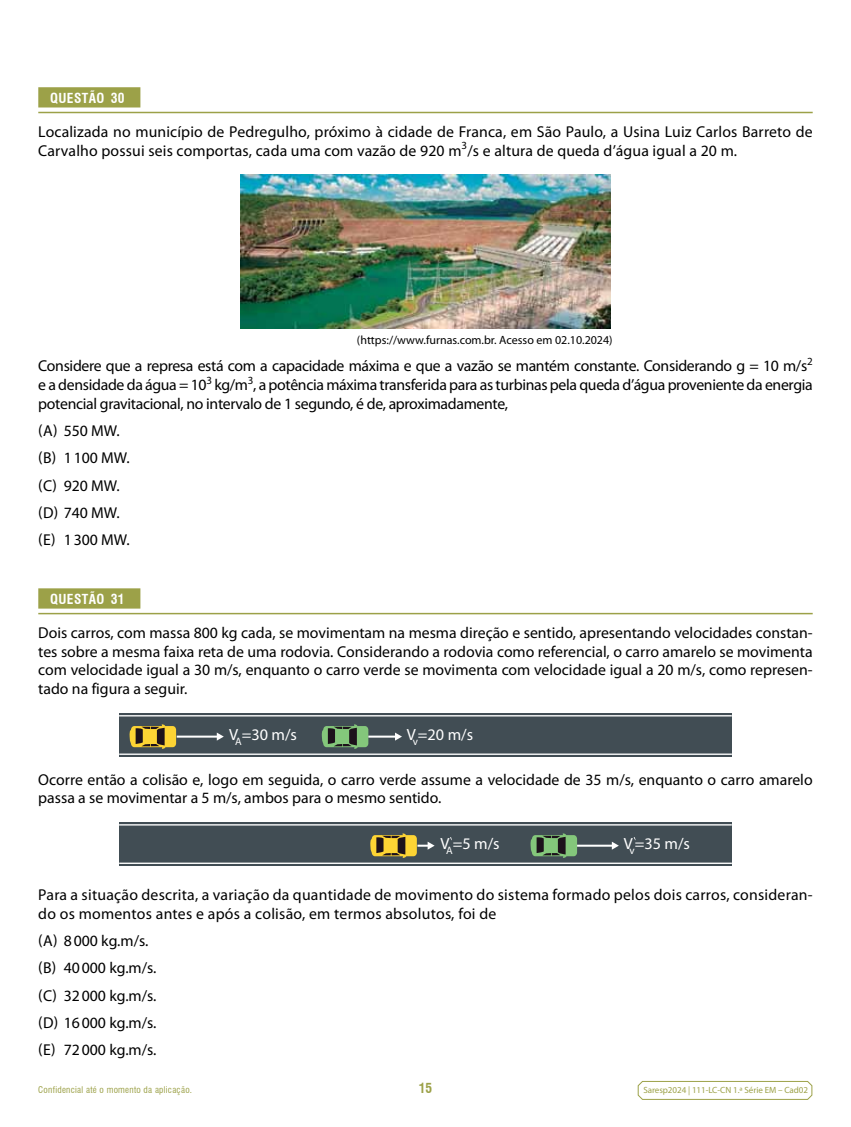
<style>
.page{position:relative;width:851px;height:1127px;background:#fff}
.page>*{position:absolute;margin:0;border:0;box-sizing:border-box;transform-origin:0 0}
.t1{font:16.2px "Myriad Pro";color:#fff}
.t2{font:15.75px/18.8px "Myriad Pro";letter-spacing:.005em;color:#000}
.t3{font:700 condensed 13.5px "Swiss 721 BT";letter-spacing:.03em;color:#fff}
.t4{font:700 condensed 13.5px "Swiss 721 BT";color:#9ca148}
.t5{font:12px "Myriad Pro";color:#000}
.t6{font:9px "Myriad Pro";letter-spacing:-.005em;color:#9ca148}
.t7{font:condensed 9px "Swiss 721 BT";letter-spacing:.03em;color:#9ca148}
</style>
<div class="page">
<svg style="left:637px;top:1080px;width:175px;height:20px"></svg>
<div style="left:38px;top:87px;width:102px;height:20px;background:#9ca148"></div>
<hr style="left:38px;top:112px;width:774px;height:1px;background:#9ca148">
<div style="left:38px;top:588px;width:102px;height:20px;background:#9ca148"></div>
<hr style="left:38px;top:613px;width:774px;height:1px;background:#9ca148">
<img style="left:240px;top:175px;width:370px;height:154px">
<div style="left:119px;top:713px;width:612px;height:44px;background:#414d54"></div>
<hr style="left:119px;top:715px;width:612px;height:1px;background:#fff">
<hr style="left:119px;top:753px;width:612px;height:2px;background:#fff">
<svg style="left:129px;top:724px;width:47px;height:25px"></svg>
<svg style="left:321px;top:724px;width:47px;height:25px"></svg>
<hr style="left:177px;top:735px;width:41px;height:2px;background:#fff">
<svg style="left:217px;top:732px;width:7px;height:8px"></svg>
<hr style="left:368px;top:735px;width:28px;height:2px;background:#fff">
<svg style="left:395px;top:732px;width:7px;height:8px"></svg>
<div style="left:119px;top:822px;width:612px;height:44px;background:#414d54"></div>
<hr style="left:119px;top:824px;width:612px;height:1px;background:#fff">
<hr style="left:119px;top:862px;width:612px;height:2px;background:#fff">
<svg style="left:530px;top:833px;width:47px;height:25px"></svg>
<svg style="left:370px;top:833px;width:64px;height:25px"></svg>
<hr style="left:577px;top:845px;width:36px;height:2px;background:#fff">
<svg style="left:611px;top:841px;width:7px;height:9px"></svg>
<p class="t3" style="left:50px;top:90px;width:76px">QUESTÃO 30</p>
<p class="t2" style="left:38px;top:122px;width:775px">Localizada no município de Pedregulho, próximo à cidade de Franca, em São Paulo, a Usina Luiz Carlos Barreto de<br>Carvalho possui seis comportas, cada uma com vazão de 920 m<sup>3</sup>/s e altura de queda d’água igual a 20 m.</p>
<p class="t5" style="left:357px;top:333px;width:257px">(https://www.furnas.com.br. Acesso em 02.10.2024)</p>
<p class="t2" style="left:38px;top:356px;width:775px;text-align:justify">Considere que a represa está com a capacidade máxima e que a vazão se mantém constante. Considerando g = 10 m/s<sup>2 </sup>e a densidade da água = 10<sup>3</sup> kg/m<sup>3</sup>, a potência máxima transferida para as turbinas pela queda d’água proveniente da energia potencial gravitacional, no intervalo de 1 segundo, é de, aproximadamente,</p>
<p class="t2" style="left:38px;top:417px;width:93px;line-height:27.3px">(A) 550 MW. (B) 1100 MW. (C) 920 MW. (D) 740 MW. (E) 1300 MW.</p>
<p class="t3" style="left:50px;top:591px;width:76px">QUESTÃO 31</p>
<p class="t2" style="left:38px;top:623px;width:775px;text-align:justify">Dois carros, com massa 800 kg cada, se movimentam na mesma direção e sentido, apresentando velocidades constan&shy;tes sobre a mesma faixa reta de uma rodovia. Considerando a rodovia como referencial, o carro amarelo se movimenta com velocidade igual a 30 m/s, enquanto o carro verde se movimenta com velocidade igual a 20 m/s, como represen&shy;tado na figura a seguir.</p>
<p class="t1" style="left:229px;top:724px;width:69px">V<sub>A</sub>=30 m/s</p>
<p class="t1" style="left:407px;top:724px;width:68px">V<sub>v</sub>=20 m/s</p>
<p class="t2" style="left:38px;top:770px;width:775px">Ocorre então a colisão e, logo em seguida, o carro verde assume a velocidade de 35 m/s, enquanto o carro amarelo passa a se movimentar a 5 m/s, ambos para o mesmo sentido.</p>
<p class="t1" style="left:440px;top:833px;width:61px">V<sub>A</sub>=5 m/s</p>
<p class="t1" style="left:623px;top:833px;width:68px">V<sub>v</sub>=35 m/s</p>
<p class="t2" style="left:38px;top:885px;width:775px">Para a situação descrita, a variação da quantidade de movimento do sistema formado pelos dois carros, consideran&shy;do os momentos antes e após a colisão, em termos absolutos, foi de</p>
<p class="t2" style="left:38px;top:927px;width:120px;line-height:27.3px">(A) 8000 kg.m/s. (B) 40000 kg.m/s. (C) 32000 kg.m/s. (D) 16000 kg.m/s. (E) 72000 kg.m/s.</p>
<p class="t7" style="left:38px;top:1084px;width:155px">Confidencial até o momento da aplicação.</p>
<p class="t4" style="left:418px;top:1079px;width:15px">15</p>
<p class="t6" style="left:643px;top:1085px;width:166px">Saresp2024 | 111-LC-CN 1.ª Série EM – Cad02</p>
</div>
